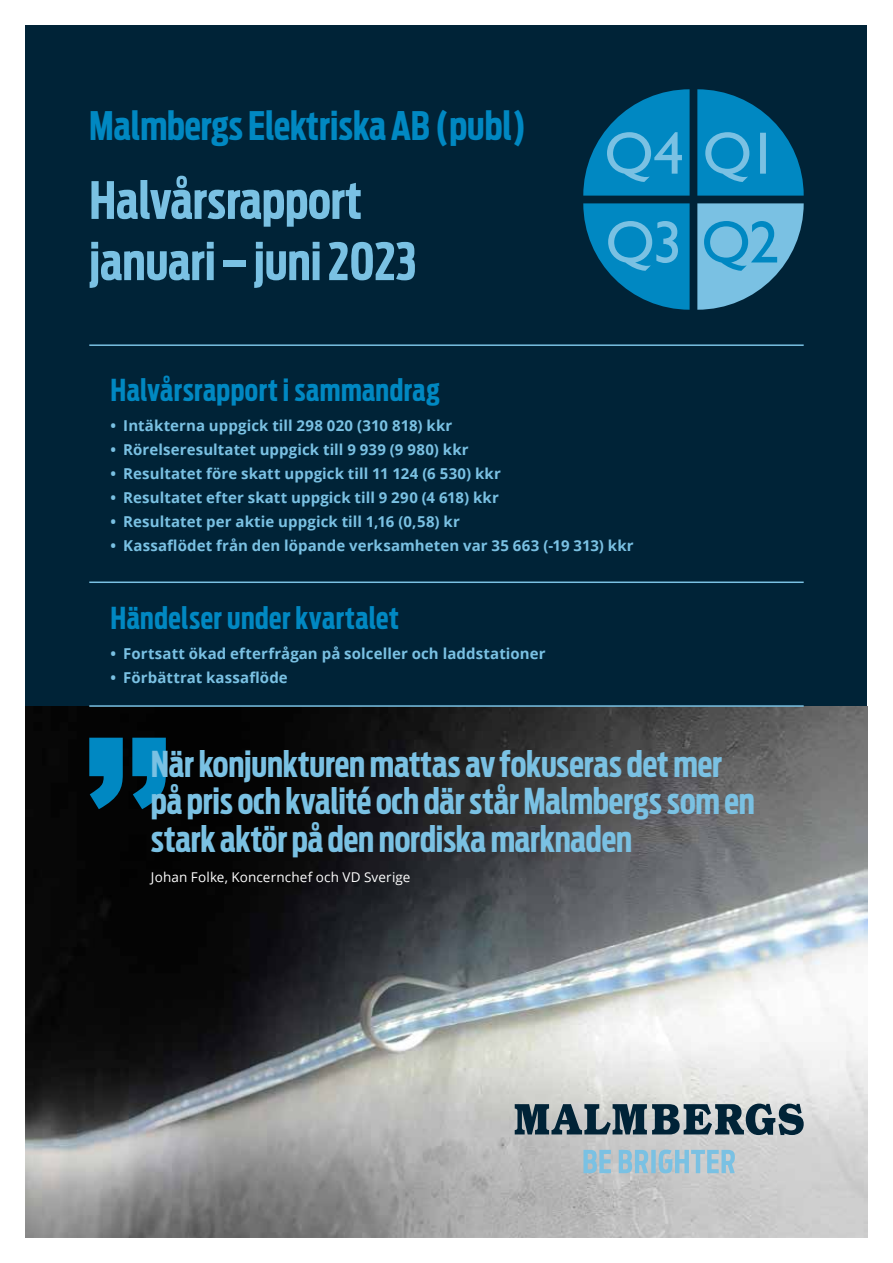
<style>
.page{position:relative;width:893px;height:1263px;background:#fff}
.page>*{position:absolute;margin:0;border:0;box-sizing:border-box;transform-origin:0 0}
.t1{font:700 extra-condensed 51px/61.2px "Antenna";color:#7ac1e3}
.t2{font:700 extra-condensed 39px "Antenna";color:#0088c2}
.t3{font:700 extra-condensed 35.4px/37.5px "Antenna";letter-spacing:-.005em;color:#7ac1e3}
.t4{font:700 extra-condensed 30px "Antenna";letter-spacing:.015em;color:#0088c2}
.t5{font:700 15px "Open Sans";letter-spacing:.005em;color:#7ac1e3}
.t6{font:13.5px "Open Sans";letter-spacing:.01em;color:#fff}
</style>
<div class="page">
<div style="left:26px;top:26px;width:841px;height:1211px;background:#002337"></div>
<img style="left:26px;top:707px;width:841px;height:530px">
<hr style="left:89px;top:344px;width:715px;height:2px;background:#7ac1e3">
<hr style="left:89px;top:581px;width:715px;height:2px;background:#7ac1e3">
<hr style="left:89px;top:705px;width:715px;height:2px;background:#7ac1e3">
<svg style="left:515px;top:1103px;width:289px;height:32px"></svg>
<svg style="left:583px;top:1149px;width:152px;height:24px;background:#9dc4d6"></svg>
<svg style="left:89px;top:738px;width:77px;height:71px;background:#005f87"></svg>
<svg style="left:697px;top:89px;width:107px;height:107px"></svg>
<svg style="left:697px;top:203px;width:107px;height:107px"></svg>
<svg style="left:583px;top:89px;width:107px;height:107px"></svg>
<svg style="left:583px;top:203px;width:107px;height:107px"></svg>
<h2 class="t2" style="left:89px;top:100px;width:438px">Malmbergs Elektriska AB (publ)</h2>
<h1 class="t1" style="left:89px;top:171px;width:329px">Halvårsrapport januari – juni 2023</h1>
<h3 class="t4" style="left:111px;top:371px;width:331px">Halvårsrapport i sammandrag</h3>
<p class="t5" style="left:111px;top:415px;width:343px">• Intäkterna uppgick till 298 020 (310 818) kkr</p>
<p class="t5" style="left:111px;top:439px;width:360px">• Rörelseresultatet uppgick till 9 939 (9 980) kkr</p>
<p class="t5" style="left:111px;top:463px;width:392px">• Resultatet före skatt uppgick till 11 124 (6 530) kkr</p>
<p class="t5" style="left:111px;top:487px;width:390px">• Resultatet efter skatt uppgick till 9 290 (4 618) kkr</p>
<p class="t5" style="left:111px;top:511px;width:351px">• Resultatet per aktie uppgick till 1,16 (0,58) kr</p>
<p class="t5" style="left:111px;top:535px;width:525px">• Kassaflödet från den löpande verksamheten var 35 663 (-19 313) kkr</p>
<h3 class="t4" style="left:111px;top:599px;width:290px">Händelser under kvartalet</h3>
<p class="t5" style="left:111px;top:643px;width:437px">• Fortsatt ökad efterfrågan på solceller och laddstationer</p>
<p class="t5" style="left:111px;top:667px;width:179px">• Förbättrat kassaflöde</p>
<h3 class="t3" style="left:151px;top:746px;width:605px">När konjunkturen mattas av fokuseras det mer på pris och kvalité och där står Malmbergs som en stark aktör på den nordiska marknaden</h3>
<p class="t6" style="left:151px;top:868px;width:261px">Johan Folke, Koncernchef och VD Sverige</p>
</div>
